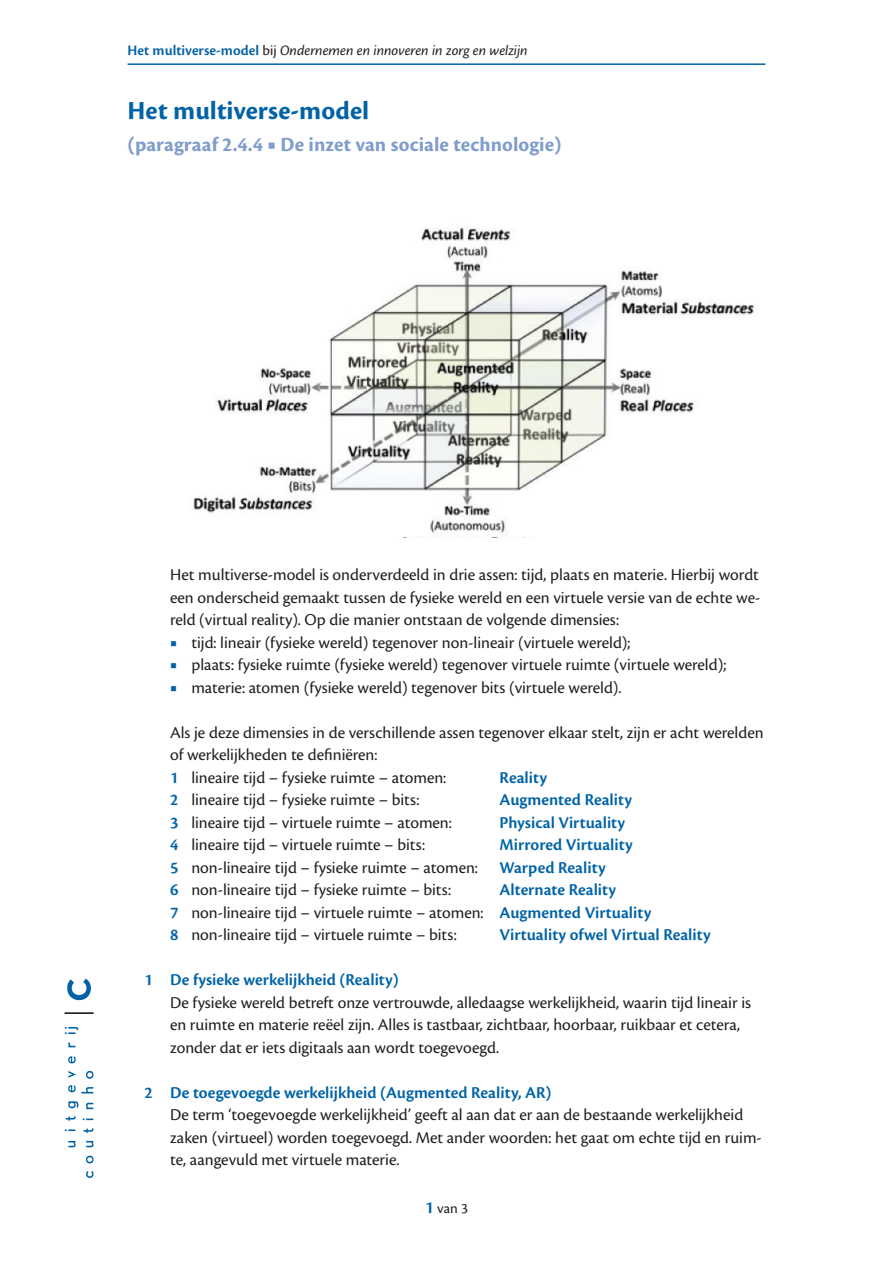
<style>
.page{position:relative;width:893px;height:1263px;background:#fff}
.page>*{position:absolute;margin:0;border:0;box-sizing:border-box;transform-origin:0 0}
.t1{font:700 27px "Cronos Pro";color:#0163a7}
.t2{font:700 21px "Cronos Pro";letter-spacing:.005em;color:#809dcc}
.t3{font:17.25px/22.5px "Cronos Pro";color:#231f20}
.t4{font:600 17.25px "Cronos Pro";color:#0163a7}
.t5{font:italic 15px "Cronos Pro";letter-spacing:-.005em;color:#231f20}
.t6{font:15px "Cronos Pro";color:#231f20}
.s1{font-weight:600;font-style:normal;color:#0163a7}
.s2{font-style:normal}
.s3{font-family:"Minion Pro";font-weight:500}
.s4{font-family:"Minion Pro";font-weight:500;color:#0163a7}
.s5{font-weight:600;color:#0163a7}
.s6{font-weight:600;font-size:18px;color:#0163a7}
</style>
<div class="page">
<svg style="left:68px;top:1141px;width:8px;height:6px"></svg>
<svg style="left:65px;top:1129px;width:10px;height:2px"></svg>
<svg style="left:66px;top:1116px;width:10px;height:5px"></svg>
<svg style="left:68px;top:1101px;width:10px;height:7px"></svg>
<svg style="left:68px;top:1071px;width:8px;height:7px"></svg>
<svg style="left:68px;top:1056px;width:8px;height:7px"></svg>
<svg style="left:68px;top:1042px;width:7px;height:5px"></svg>
<svg style="left:65px;top:1027px;width:13px;height:7px"></svg>
<svg style="left:86px;top:1171px;width:8px;height:7px"></svg>
<svg style="left:86px;top:1156px;width:8px;height:7px"></svg>
<svg style="left:86px;top:1141px;width:8px;height:6px"></svg>
<svg style="left:84px;top:1128px;width:9px;height:5px"></svg>
<svg style="left:83px;top:1118px;width:10px;height:2px"></svg>
<svg style="left:86px;top:1103px;width:7px;height:6px"></svg>
<svg style="left:68px;top:1085px;width:25px;height:8px"></svg>
<svg style="left:86px;top:1071px;width:8px;height:8px"></svg>
<hr style="left:65px;top:1012px;width:29px;height:2px;background:#231f20">
<svg style="left:67px;top:979px;width:24px;height:21px"></svg>
<hr style="left:128px;top:63px;width:637px;height:2px;background:#0163a7">
<img style="left:193px;top:227px;width:562px;height:310px">
<p class="t5" style="left:128px;top:42px;width:402px"><span class="s1">Het multiverse-model</span> <span class="s2">bij</span> Ondernemen en innoveren in zorg en welzijn</p>
<h1 class="t1" style="left:128px;top:95px;width:243px">Het multiverse-model</h1>
<p class="t2" style="left:128px;top:133px;width:436px">(paragraaf 2.4.4 <span class="s3">■</span> De inzet van sociale technologie)</p>
<p class="t3" style="left:170px;top:563px;width:592px;text-align:justify">Het multiverse-model is onderverdeeld in drie assen: tijd, plaats en materie. Hierbij wordt een onderscheid gemaakt tussen de fysieke wereld en een virtuele versie van de echte we&shy;reld (virtual reality). Op die manier ontstaan de volgende dimensies:</p>
<p class="t3" style="left:170px;top:631px;width:462px"><span class="s4">■</span> tijd: lineair (fysieke wereld) tegenover non-lineair (virtuele wereld);</p>
<p class="t3" style="left:170px;top:653px;width:558px"><span class="s4">■</span> plaats: fysieke ruimte (fysieke wereld) tegenover virtuele ruimte (virtuele wereld);</p>
<p class="t3" style="left:170px;top:676px;width:453px"><span class="s4">■</span> materie: atomen (fysieke wereld) tegenover bits (virtuele wereld).</p>
<p class="t3" style="left:170px;top:721px;width:595px">Als je deze dimensies in de verschillende assen tegenover elkaar stelt, zijn er acht werelden of werkelijkheden te definiëren:<br><span class="s5">1</span> lineaire tijd – fysieke ruimte – atomen:</p>
<p class="t4" style="left:500px;top:767px;width:49px">Reality</p>
<p class="t3" style="left:170px;top:788px;width:251px"><span class="s5">2</span> lineaire tijd – fysieke ruimte – bits:</p>
<p class="t4" style="left:500px;top:790px;width:134px">Augmented Reality</p>
<p class="t3" style="left:170px;top:811px;width:283px"><span class="s5">3</span> lineaire tijd – virtuele ruimte – atomen:</p>
<p class="t4" style="left:500px;top:812px;width:127px">Physical Virtuality</p>
<p class="t3" style="left:170px;top:833px;width:256px"><span class="s5">4</span> lineaire tijd – virtuele ruimte – bits:</p>
<p class="t4" style="left:500px;top:835px;width:134px">Mirrored Virtuality</p>
<p class="t3" style="left:170px;top:856px;width:309px"><span class="s5">5</span> non-lineaire tijd – fysieke ruimte – atomen:</p>
<p class="t4" style="left:500px;top:857px;width:107px">Warped Reality</p>
<p class="t3" style="left:170px;top:878px;width:282px"><span class="s5">6</span> non-lineaire tijd – fysieke ruimte – bits:</p>
<p class="t3" style="left:170px;top:878px;width:483px;text-indent:329px"><span class="s5">Alternate Reality<br>7</span> non-lineaire tijd – virtuele ruimte – atomen: <span class="s5">Augmented Virtuality<br>8</span> non-lineaire tijd – virtuele ruimte – bits:</p>
<p class="t4" style="left:500px;top:925px;width:213px">Virtuality ofwel Virtual Reality</p>
<p class="t4" style="left:145px;top:970px;width:256px">1 De fysieke werkelijkheid (Reality)</p>
<p class="t3" style="left:170px;top:991px;width:582px">De fysieke wereld betreft onze vertrouwde, alledaagse werkelijkheid, waarin tijd lineair is en ruimte en materie reëel zijn. Alles is tastbaar, zichtbaar, hoorbaar, ruikbaar et cetera, zonder dat er iets digitaals aan wordt toegevoegd.</p>
<p class="t4" style="left:145px;top:1082px;width:408px">2 De toegevoegde werkelijkheid (Augmented Reality, AR)</p>
<p class="t3" style="left:170px;top:1103px;width:593px">De term ‘toegevoegde werkelijkheid’ geeft al aan dat er aan de bestaande werkelijkheid zaken (virtueel) worden toegevoegd. Met ander woorden: het gaat om echte tijd en ruim&shy;te, aangevuld met virtuele materie.</p>
<p class="t6" style="left:425px;top:1199px;width:44px"><span class="s6">1</span> van 3</p>
</div>
